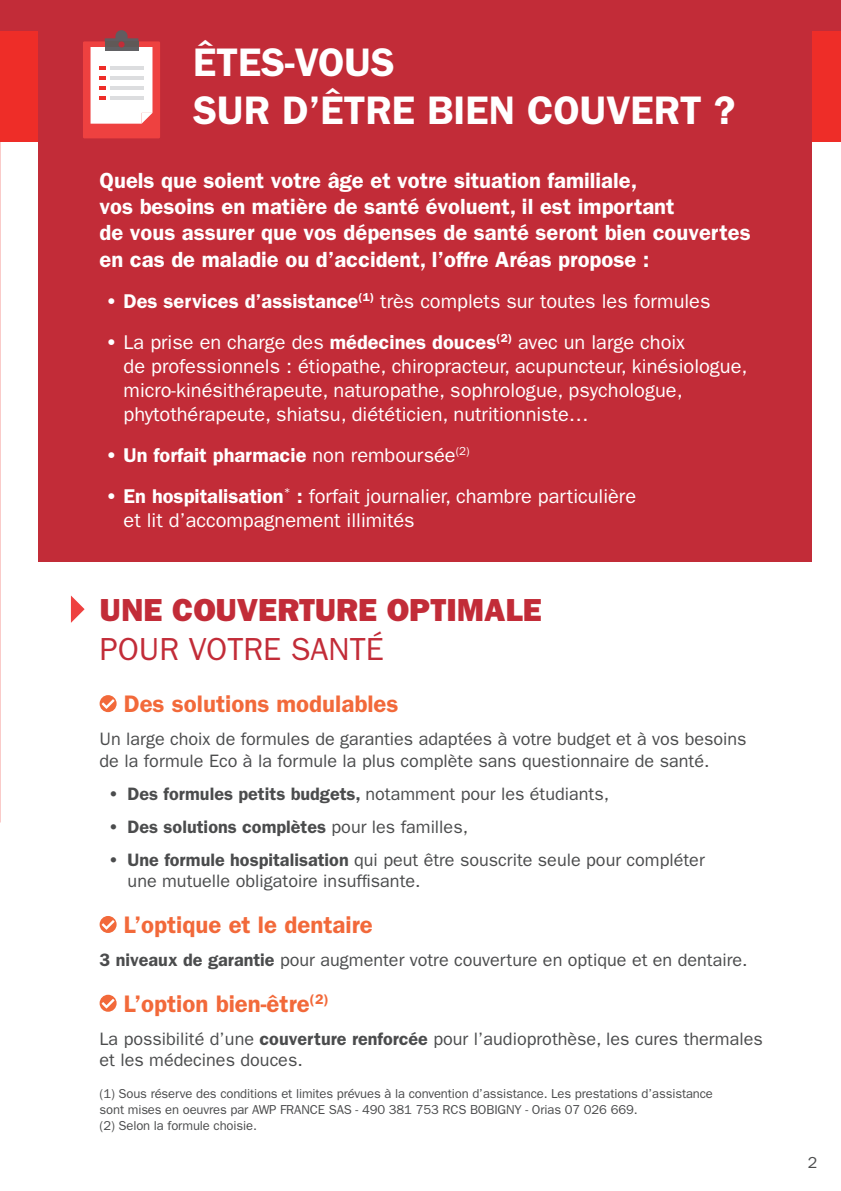
<style>
.page{position:relative;width:841px;height:1191px;background:#fff}
.page>*{position:absolute;margin:0;border:0;box-sizing:border-box;transform-origin:0 0}
.t1{font:600 40px "ITC Franklin Gothic Std";color:#fff}
.t2{font:32px/38.4px "ITC Franklin Gothic Std Hvy";color:#c22c38}
.t3{font:600 24px "ITC Franklin Gothic Std";color:#f2693a}
.t4{font:600 22px/26.4px "ITC Franklin Gothic Std";color:#fff}
.t5{font:20px/24px "ITC Franklin Gothic Std";color:#fff}
.t6{font:600 20px "ITC Franklin Gothic Std";color:#fff}
.t7{font:18px/21.6px "ITC Franklin Gothic Std";color:#4b4c4d}
.t8{font:600 18px "ITC Franklin Gothic Std";color:#4b4c4d}
.t9{font:16px "ITC Franklin Gothic Std";color:#4b4c4d}
.t10{font:13px/15.6px "ITC Franklin Gothic Std";letter-spacing:-.01em;color:#4b4c4d}
.s1{font-weight:600}
.s2{font-weight:400}
.s3{font-family:"ITC Franklin Gothic Std"}
</style>
<div class="page">
<div style="left:0;top:30px;width:840px;height:112px;background:#ee2d28"></div>
<div style="left:0;top:0;width:840px;height:30px;background:#c22c38"></div>
<div style="left:38px;top:0;width:773px;height:561px;background:#c22c38"></div>
<svg style="left:71px;top:595px;width:14px;height:28px"></svg>
<svg style="left:99px;top:695px;width:18px;height:17px"></svg>
<svg style="left:99px;top:916px;width:18px;height:17px"></svg>
<svg style="left:99px;top:994px;width:18px;height:17px"></svg>
<div style="left:83px;top:41px;width:77px;height:97px;background:#ee4140"></div>
<svg style="left:90px;top:30px;width:62px;height:94px;background:#e7cdce"></svg>
<p class="t1" style="left:193px;top:38px;width:203px">ÊTES-VOUS</p>
<p class="t1" style="left:193px;top:86px;width:543px">SUR D’ÊTRE BIEN COUVERT ?</p>
<p class="t4" style="left:99px;top:167px;width:652px">Quels que soient votre âge et votre situation familiale,<br>vos besoins en matière de santé évoluent, il est important<br>de vous assurer que vos dépenses de santé seront bien couvertes en cas de maladie ou d’accident, l’offre Aréas propose :</p>
<p class="t5" style="left:105px;top:289px;width:606px"><span class="s1">• Des services d’assistance</span><sup>(1)</sup> très complets sur toutes les formules</p>
<p class="t5" style="left:123px;top:330px;width:625px;text-indent:-18px"><span class="s1">•</span> La prise en charge des <span class="s1">médecines douces</span><sup>(2)</sup> avec un large choix<br>de professionnels : étiopathe, chiropracteur, acupuncteur, kinésiologue, micro-kinésithérapeute, naturopathe, sophrologue, psychologue, phytothérapeute, shiatsu, diététicien, nutritionniste…</p>
<p class="t6" style="left:105px;top:443px;width:365px">• Un forfait pharmacie <span class="s2">non remboursée</span><sup>(2)</sup></p>
<p class="t5" style="left:123px;top:484px;width:514px;text-indent:-18px"><span class="s1">• En hospitalisation</span><sup>*</sup> <span class="s1">:</span> forfait journalier, chambre particulière et lit d’accompagnement illimités</p>
<p class="t2" style="left:100px;top:591px;width:443px">UNE COUVERTURE OPTIMALE<br><span class="s3">POUR VOTRE SANTÉ</span></p>
<p class="t3" style="left:124px;top:689px;width:276px">Des solutions modulables</p>
<p class="t7" style="left:99px;top:728px;width:648px">Un large choix de formules de garanties adaptées à votre budget et à vos besoins de la formule Eco à la formule la plus complète sans questionnaire de santé.</p>
<p class="t8" style="left:108px;top:783px;width:502px">• Des formules petits budgets, <span class="s2">notamment pour les étudiants,</span></p>
<p class="t8" style="left:108px;top:815px;width:361px">• Des solutions complètes <span class="s2">pour les familles,</span></p>
<p class="t7" style="left:127px;top:848px;width:578px;text-indent:-19px"><span class="s1">• Une formule hospitalisation</span> qui peut être souscrite seule pour compléter une mutuelle obligatoire insuffisante.</p>
<p class="t3" style="left:124px;top:910px;width:250px">L’optique et le dentaire</p>
<p class="t7" style="left:99px;top:949px;width:649px"><span class="s1">3 niveaux de garantie</span> pour augmenter votre couverture en optique et en dentaire.</p>
<p class="t3" style="left:124px;top:989px;width:206px">L’option bien-être<sup>(2)</sup></p>
<p class="t7" style="left:99px;top:1028px;width:664px">La possibilité d’une <span class="s1">couverture renforcée</span> pour l’audioprothèse, les cures thermales et les médecines douces.</p>
<p class="t10" style="left:99px;top:1086px;width:614px">(1) Sous réserve des conditions et limites prévues à la convention d’assistance. Les prestations d’assistance sont mises en oeuvres par AWP FRANCE SAS - 490 381 753 RCS BOBIGNY - Orias 07 026 669.</p>
<p class="t10" style="left:99px;top:1117px;width:159px">(2) Selon la formule choisie.</p>
<p class="t9" style="left:807px;top:1153px;width:11px">2</p>
</div>
